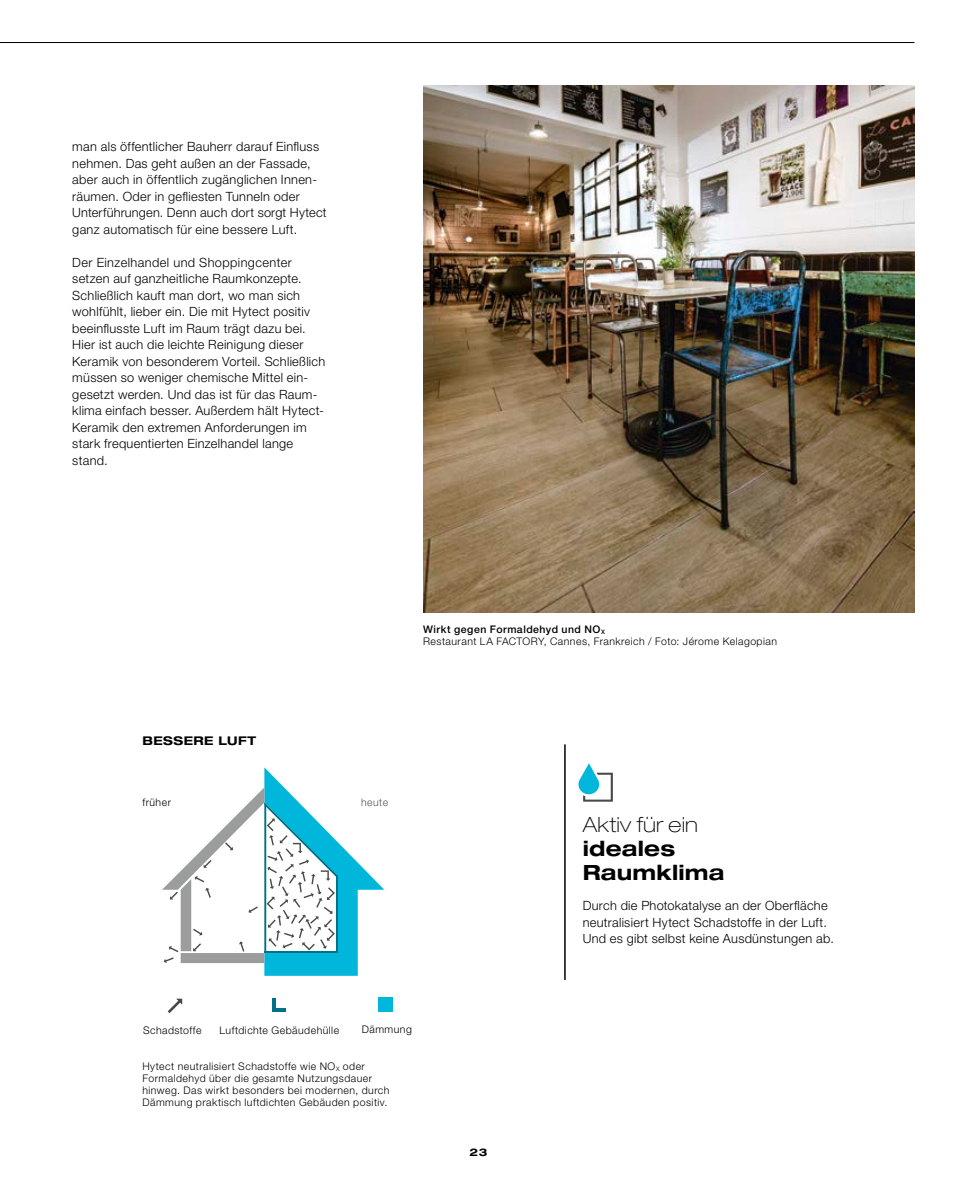
<style>
.page{position:relative;width:957px;height:1191px;background:#fff}
.page>*{position:absolute;margin:0;border:0;box-sizing:border-box;transform-origin:0 0}
.t1{font:100 expanded 21px/24px "Helvetica Neue LT Pro";letter-spacing:.01em;color:#000}
.t2{font:700 expanded 21px "Helvetica Neue LT Pro";letter-spacing:.01em;color:#000}
.t3{font:300 12.75px/16.5px "Helvetica Neue LT Pro";letter-spacing:.025em;color:#000}
.t4{font:700 expanded 12px "Helvetica Neue LT Pro";letter-spacing:.035em;color:#000}
._01_Head_Copy{font:300 10.5px/12px "Helvetica Neue LT Pro";letter-spacing:.045em;color:#000}
._01_Head_Copy-2{font:500 10.5px "Helvetica Neue LT Pro";letter-spacing:.045em;color:#000}
._01_Head_Copy-3{font:300 10.5px "Helvetica Neue LT Pro";letter-spacing:.045em;color:#555}
.t5{font:700 expanded 10.5px "Helvetica Neue LT Pro";color:#000}
.s1{font-weight:700}
</style>
<div class="page">
<img style="left:423px;top:85px;width:491px;height:527px">
<hr style="left:0;top:42px;width:914px;height:1px;background:#000">
<svg style="left:162px;top:767px;width:222px;height:208px"></svg>
<svg style="left:168px;top:998px;width:14px;height:15px"></svg>
<hr style="left:272px;top:1008px;width:14px;height:4px;background:#007287">
<hr style="left:272px;top:998px;width:4px;height:14px;background:#007287">
<div style="left:378px;top:997px;width:15px;height:15px;background:#00b7db"></div>
<hr style="left:564px;top:744px;width:2px;height:236px;background:#000">
<svg style="left:578px;top:763px;width:35px;height:38px"></svg>
<p class="t3" style="left:72px;top:138px;width:256px">man als öffentlicher Bauherr darauf Einfluss nehmen. Das geht außen an der Fassade, aber auch in öffentlich zugänglichen Innen&shy;räumen. Oder in gefliesten Tunneln oder Unterführungen. Denn auch dort sorgt Hytect ganz automatisch für eine bessere Luft.</p>
<p class="t3" style="left:72px;top:253px;width:254px">Der Einzelhandel und Shoppingcenter setzen auf ganzheitliche Raumkonzepte.<br>Schließlich kauft man dort, wo man sich wohlfühlt, lieber ein. Die mit Hytect positiv beeinflusste Luft im Raum trägt dazu bei.<br>Hier ist auch die leichte Reinigung dieser Keramik von besonderem Vorteil. Schließlich müssen so weniger chemische Mittel ein&shy;gesetzt werden. Und das ist für das Raum&shy;klima einfach besser. Außerdem hält Hytect-Keramik den extremen Anforderungen im stark frequentierten Einzelhandel lange stand.</p>
<p class="_01_Head_Copy-2" style="left:423px;top:622px;width:183px">Wirkt gegen Formaldehyd und NO<sub>X</sub></p>
<p class="_01_Head_Copy" style="left:423px;top:635px;width:355px">Restaurant LA FACTORY, Cannes, Frankreich / Foto: Jérome Kelagopian</p>
<p class="t4" style="left:142px;top:733px;width:115px">BESSERE LUFT</p>
<p class="_01_Head_Copy" style="left:142px;top:796px;width:30px">früher</p>
<p class="_01_Head_Copy-3" style="left:361px;top:796px;width:28px">heute</p>
<p class="_01_Head_Copy" style="left:143px;top:1024px;width:60px">Schadstoffe</p>
<p class="_01_Head_Copy" style="left:219px;top:1024px;width:121px">Luftdichte Gebäudehülle</p>
<p class="_01_Head_Copy" style="left:362px;top:1023px;width:52px">Dämmung</p>
<p class="_01_Head_Copy" style="left:142px;top:1059px;width:249px">Hytect neutralisiert Schadstoffe wie NO<sub>X</sub> oder Formaldehyd über die gesamte Nutzungsdauer hinweg. Das wirkt besonders bei modernen, durch Dämmung praktisch luftdichten Gebäuden positiv.</p>
<p class="t5" style="left:469px;top:1145px;width:19px">23</p>
<p class="t1" style="left:583px;top:811px;width:117px">Aktiv für ein <span class="s1">ideales</span></p>
<p class="t2" style="left:583px;top:858px;width:143px">Raumklima</p>
<p class="t3" style="left:583px;top:897px;width:253px">Durch die Photokatalyse an der Oberfläche neutralisiert Hytect Schadstoffe in der Luft.<br>Und es gibt selbst keine Ausdünstungen ab.</p>
</div>
